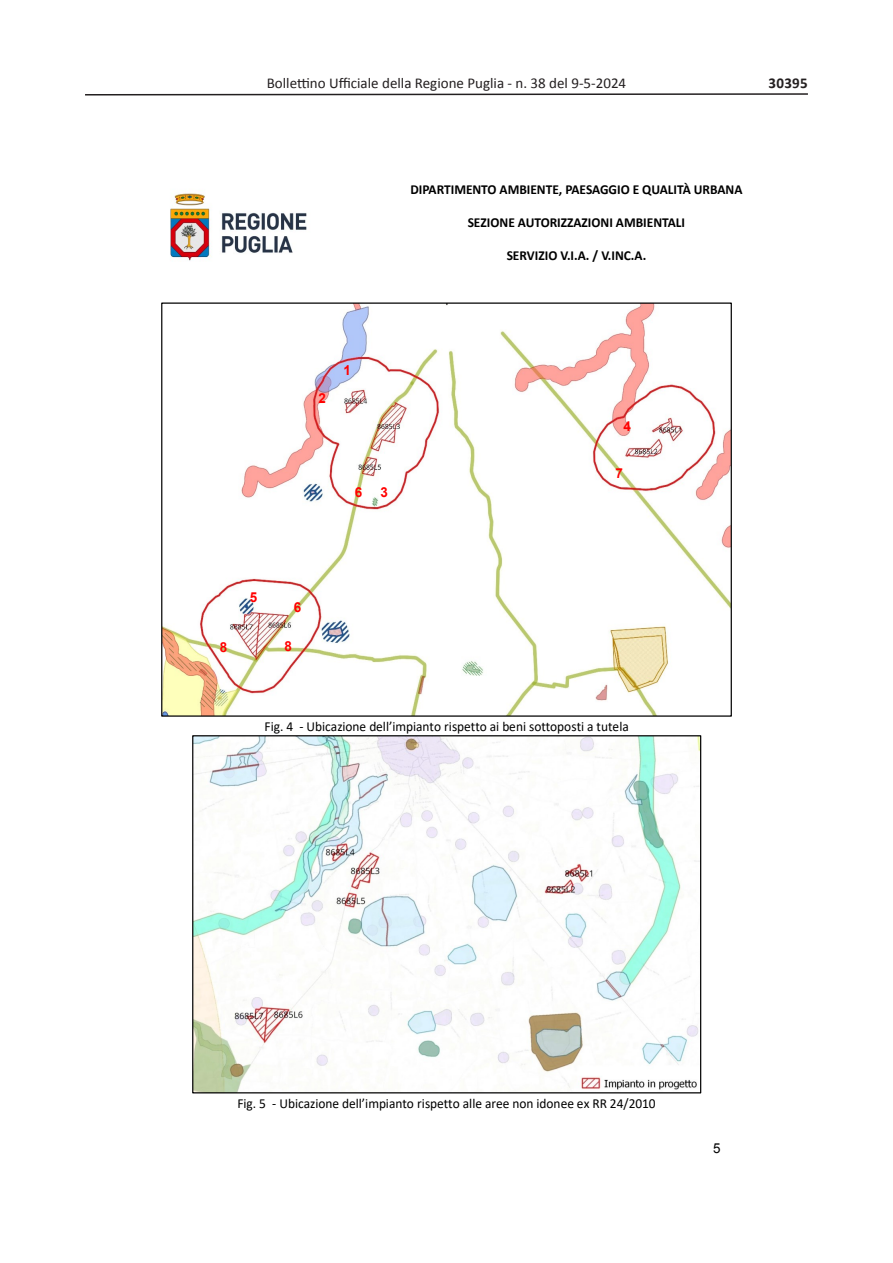
<style>
.page{position:relative;width:893px;height:1263px;background:#fff}
.page>*{position:absolute;margin:0;border:0;box-sizing:border-box;transform-origin:0 0}
.t1{font:15px "Calibri";color:#231f20}
.t2{font:700 15px "Calibri";letter-spacing:.015em;color:#231f20}
.t3{font:13.8px "Calibri";color:#000}
.t4{font:700 13.8px "Calibri";color:#000}
.t5{font:700 13.8px "Arial";color:#f00}
.t6{font:13.65px "Arial";color:#000}
</style>
<div class="page">
<svg style="left:85px;top:93px;width:723px;height:3px"></svg>
<img style="left:170px;top:192px;width:137px;height:69px">
<img style="left:163px;top:304px;width:567px;height:411px">
<img style="left:194px;top:737px;width:505px;height:354px">
<p class="t1" style="left:267px;top:74px;width:361px">Bollettino Ufficiale della Regione Puglia - n. 38 del 9-5-2024</p>
<p class="t2" style="left:769px;top:72px;width:41px">30395</p>
<p class="t4" style="left:410px;top:180px;width:334px">DIPARTIMENTO AMBIENTE, PAESAGGIO E QUALITÀ URBANA</p>
<p class="t4" style="left:468px;top:213px;width:219px">SEZIONE AUTORIZZAZIONI AMBIENTALI</p>
<p class="t4" style="left:507px;top:246px;width:141px">SERVIZIO V.I.A. / V.INC.A.</p>
<p class="t5" style="left:318px;top:388px;width:9px">2</p>
<p class="t5" style="left:343px;top:361px;width:9px">1</p>
<p class="t5" style="left:355px;top:483px;width:9px">6</p>
<p class="t5" style="left:380px;top:483px;width:9px">3</p>
<p class="t5" style="left:250px;top:587px;width:9px">5</p>
<p class="t5" style="left:294px;top:597px;width:9px">6</p>
<p class="t5" style="left:220px;top:638px;width:9px">8</p>
<p class="t5" style="left:285px;top:637px;width:9px">8</p>
<p class="t5" style="left:624px;top:416px;width:9px">4</p>
<p class="t5" style="left:615px;top:463px;width:9px">7</p>
<p class="t3" style="left:265px;top:717px;width:366px">Fig. 4 - Ubicazione dell’impianto rispetto ai beni sottoposti a tutela</p>
<p class="t3" style="left:237px;top:1094px;width:420px">Fig. 5 - Ubicazione dell’impianto rispetto alle aree non idonee ex RR 24/2010</p>
<p class="t6" style="left:713px;top:1139px;width:9px">5</p>
</div>
